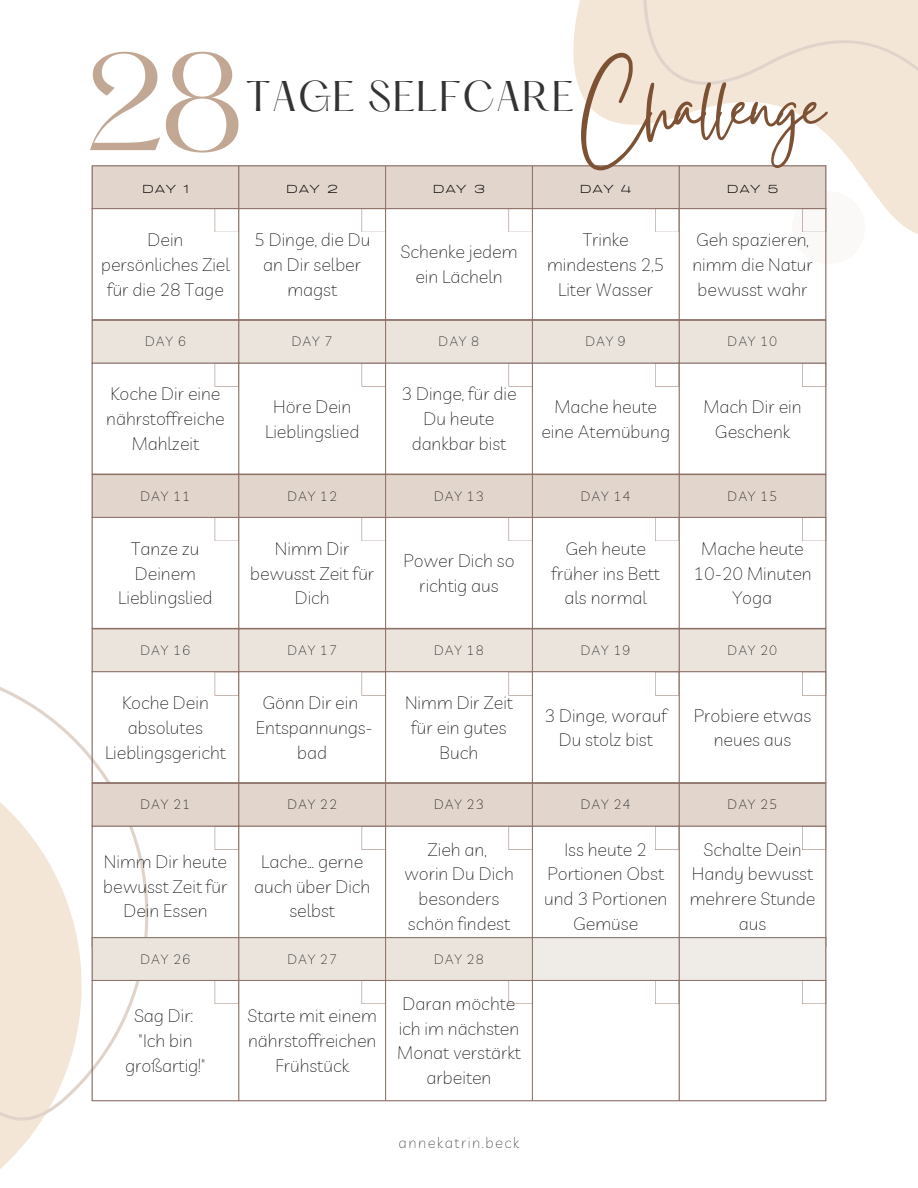
<style>
.page{position:relative;width:918px;height:1188px;background:#fff}
.page>*{position:absolute;margin:0;border:0;box-sizing:border-box;transform-origin:0 0}
.t1{font:120px "Hatton";color:#c2a894}
.t2{font:97.5px "Gistesy";letter-spacing:-.02em;color:#7d5133}
.t3{font:37.5px "Hatton";letter-spacing:.03em;color:#333}
.t4{font:100 18px/24.8px "Livvic";color:#000;text-align:center}
.t5{font:100 15px "Livvic";letter-spacing:.1em;color:#333}
.t6{font:100 13.5px "Livvic";letter-spacing:.075em;color:#000}
.t7{font:13.5px "BD Sans";letter-spacing:.075em;color:#000}
</style>
<div class="page">
<svg style="left:537px;top:0;width:381px;height:304px;fill:#f3e6d7"></svg>
<hr style="left:92px;top:166px;width:1px;height:153px;background:#8f7166">
<hr style="left:239px;top:166px;width:1px;height:153px;background:#8f7166">
<hr style="left:385px;top:166px;width:1px;height:153px;background:#8f7166">
<hr style="left:532px;top:166px;width:1px;height:153px;background:#8f7166">
<hr style="left:679px;top:166px;width:1px;height:153px;background:#8f7166">
<hr style="left:826px;top:166px;width:1px;height:153px;background:#8f7166">
<hr style="left:92px;top:319px;width:734px;height:1px;background:#8f7166">
<svg style="left:92px;top:166px;width:787px;height:112px"></svg>
<hr style="left:92px;top:321px;width:1px;height:153px;background:#8f7166">
<hr style="left:239px;top:321px;width:1px;height:153px;background:#8f7166">
<hr style="left:385px;top:321px;width:1px;height:153px;background:#8f7166">
<hr style="left:532px;top:321px;width:1px;height:153px;background:#8f7166">
<hr style="left:679px;top:321px;width:1px;height:153px;background:#8f7166">
<hr style="left:826px;top:321px;width:1px;height:153px;background:#8f7166">
<svg style="left:92px;top:320px;width:734px;height:67px"></svg>
<hr style="left:92px;top:475px;width:1px;height:153px;background:#8f7166">
<hr style="left:239px;top:475px;width:1px;height:153px;background:#8f7166">
<hr style="left:385px;top:475px;width:1px;height:153px;background:#8f7166">
<hr style="left:532px;top:475px;width:1px;height:153px;background:#8f7166">
<hr style="left:679px;top:475px;width:1px;height:153px;background:#8f7166">
<hr style="left:826px;top:475px;width:1px;height:153px;background:#8f7166">
<hr style="left:92px;top:628px;width:734px;height:1px;background:#8f7166">
<svg style="left:92px;top:474px;width:734px;height:67px"></svg>
<svg style="left:0;top:568px;width:251px;height:601px"></svg>
<hr style="left:92px;top:629px;width:1px;height:153px;background:#8f7166">
<hr style="left:239px;top:629px;width:1px;height:153px;background:#8f7166">
<hr style="left:385px;top:629px;width:1px;height:153px;background:#8f7166">
<hr style="left:532px;top:629px;width:1px;height:153px;background:#8f7166">
<hr style="left:679px;top:629px;width:1px;height:153px;background:#8f7166">
<hr style="left:826px;top:629px;width:1px;height:153px;background:#8f7166">
<hr style="left:92px;top:782px;width:734px;height:1px;background:#8f7166">
<svg style="left:92px;top:629px;width:734px;height:67px"></svg>
<hr style="left:92px;top:784px;width:1px;height:162px;background:#8f7166">
<hr style="left:239px;top:784px;width:1px;height:162px;background:#8f7166">
<hr style="left:385px;top:784px;width:1px;height:162px;background:#8f7166">
<hr style="left:532px;top:784px;width:1px;height:162px;background:#8f7166">
<hr style="left:679px;top:784px;width:1px;height:162px;background:#8f7166">
<hr style="left:826px;top:784px;width:1px;height:162px;background:#8f7166">
<svg style="left:92px;top:783px;width:734px;height:67px"></svg>
<hr style="left:92px;top:938px;width:1px;height:163px;background:#8f7166">
<hr style="left:239px;top:938px;width:1px;height:163px;background:#8f7166">
<hr style="left:385px;top:938px;width:1px;height:163px;background:#8f7166">
<hr style="left:532px;top:938px;width:1px;height:163px;background:#8f7166">
<hr style="left:679px;top:938px;width:1px;height:163px;background:#8f7166">
<hr style="left:826px;top:938px;width:1px;height:163px;background:#8f7166">
<hr style="left:92px;top:1101px;width:734px;height:1px;background:#8f7166">
<svg style="left:92px;top:937px;width:734px;height:67px"></svg>
<h1 class="t1" style="left:83px;top:47px;width:165px">28</h1>
<p class="t7" style="left:142px;top:179px;width:49px">DAY 1</p>
<p class="t7" style="left:286px;top:179px;width:54px">DAY 2</p>
<p class="t7" style="left:432px;top:179px;width:55px">DAY 3</p>
<p class="t7" style="left:580px;top:179px;width:54px">DAY 4</p>
<p class="t7" style="left:726px;top:179px;width:54px">DAY 5</p>
<p class="t4" style="left:101px;top:227px;width:130px">Dein persönliches Ziel für die 28 Tage</p>
<p class="t4" style="left:254px;top:227px;width:118px">5 Dinge, die Du an Dir selber magst</p>
<h2 class="t2" style="left:582px;top:39px;width:243px">Challenge</h2>
<h3 class="t3" style="left:246px;top:79px;width:330px">TAGE SELFCARE</h3>
<p class="t4" style="left:547px;top:227px;width:119px">Trinke mindestens 2,5<br>Liter Wasser</p>
<p class="t4" style="left:692px;top:227px;width:122px;text-align:left">Geh spazieren, nimm die Natur bewusst wahr</p>
<p class="t4" style="left:400px;top:239px;width:119px">Schenke jedem ein Lächeln</p>
<p class="t6" style="left:145px;top:333px;width:42px">DAY 6</p>
<p class="t6" style="left:292px;top:333px;width:42px">DAY 7</p>
<p class="t6" style="left:439px;top:333px;width:42px">DAY 8</p>
<p class="t6" style="left:585px;top:333px;width:42px">DAY 9</p>
<p class="t6" style="left:728px;top:333px;width:51px">DAY 10</p>
<p class="t4" style="left:106px;top:381px;width:120px">Koche Dir eine nährstoffreiche<br>Mahlzeit</p>
<p class="t4" style="left:265px;top:394px;width:96px">Höre Dein<br>Lieblingslied</p>
<p class="t4" style="left:401px;top:381px;width:117px">3 Dinge, für die<br>Du heute dankbar bist</p>
<p class="t4" style="left:541px;top:394px;width:130px">Mache heute eine Atemübung</p>
<p class="t4" style="left:703px;top:394px;width:100px">Mach Dir ein<br>Geschenk</p>
<p class="t6" style="left:141px;top:487px;width:51px">DAY 11</p>
<p class="t6" style="left:287px;top:487px;width:51px">DAY 12</p>
<p class="t6" style="left:434px;top:487px;width:51px">DAY 13</p>
<p class="t6" style="left:581px;top:487px;width:51px">DAY 14</p>
<p class="t6" style="left:728px;top:487px;width:51px">DAY 15</p>
<p class="t4" style="left:118px;top:536px;width:96px">Tanze zu<br>Deinem<br>Lieblingslied</p>
<p class="t4" style="left:250px;top:536px;width:126px">Nimm Dir bewusst Zeit für<br>Dich</p>
<p class="t4" style="left:403px;top:548px;width:113px">Power Dich so richtig aus</p>
<p class="t4" style="left:552px;top:536px;width:110px">Geh heute früher ins Bett als normal</p>
<p class="t4" style="left:693px;top:536px;width:120px">Mache heute<br>10-20 Minuten<br>Yoga</p>
<p class="t6" style="left:141px;top:642px;width:51px">DAY 16</p>
<p class="t6" style="left:287px;top:642px;width:51px">DAY 17</p>
<p class="t6" style="left:434px;top:642px;width:51px">DAY 18</p>
<p class="t6" style="left:581px;top:642px;width:51px">DAY 19</p>
<p class="t6" style="left:728px;top:642px;width:51px">DAY 20</p>
<p class="t4" style="left:105px;top:690px;width:122px">Koche Dein absolutes<br>Lieblingsgericht</p>
<p class="t4" style="left:256px;top:690px;width:118px">Gönn Dir ein<br>Entspannungs&shy;bad</p>
<p class="t4" style="left:405px;top:690px;width:109px">Nimm Dir Zeit für ein gutes<br>Buch</p>
<p class="t4" style="left:544px;top:702px;width:124px">3 Dinge, worauf<br>Du stolz bist</p>
<p class="t4" style="left:694px;top:702px;width:119px">Probiere etwas neues aus</p>
<p class="t6" style="left:141px;top:796px;width:51px">DAY 21</p>
<p class="t6" style="left:287px;top:796px;width:51px">DAY 22</p>
<p class="t6" style="left:434px;top:796px;width:51px">DAY 23</p>
<p class="t6" style="left:581px;top:796px;width:51px">DAY 24</p>
<p class="t6" style="left:728px;top:796px;width:51px">DAY 25</p>
<p class="t4" style="left:103px;top:849px;width:126px">Nimm Dir heute bewusst Zeit für<br>Dein Essen</p>
<p class="t4" style="left:254px;top:849px;width:118px">Lache... gerne auch über Dich selbst</p>
<p class="t4" style="left:404px;top:836px;width:111px">Zieh an,<br>worin Du Dich besonders schön findest</p>
<p class="t4" style="left:544px;top:836px;width:125px">Iss heute 2<br>Portionen Obst und 3 Portionen<br>Gemüse</p>
<p class="t4" style="left:690px;top:836px;width:127px">Schalte Dein<br>Handy bewusst mehrere Stunde aus</p>
<p class="t6" style="left:141px;top:950px;width:51px">DAY 26</p>
<p class="t6" style="left:287px;top:950px;width:51px">DAY 27</p>
<p class="t6" style="left:434px;top:950px;width:51px">DAY 28</p>
<p class="t4" style="left:125px;top:1003px;width:82px">Sag Dir: "Ich bin großartig!"</p>
<p class="t4" style="left:248px;top:1003px;width:131px">Starte mit einem nährstoffreichen<br>Frühstück</p>
<p class="t4" style="left:397px;top:991px;width:125px">Daran möchte ich im nächsten<br>Monat verstärkt arbeiten</p>
<p class="t5" style="left:399px;top:1133px;width:122px">annekatrin.beck</p>
</div>
